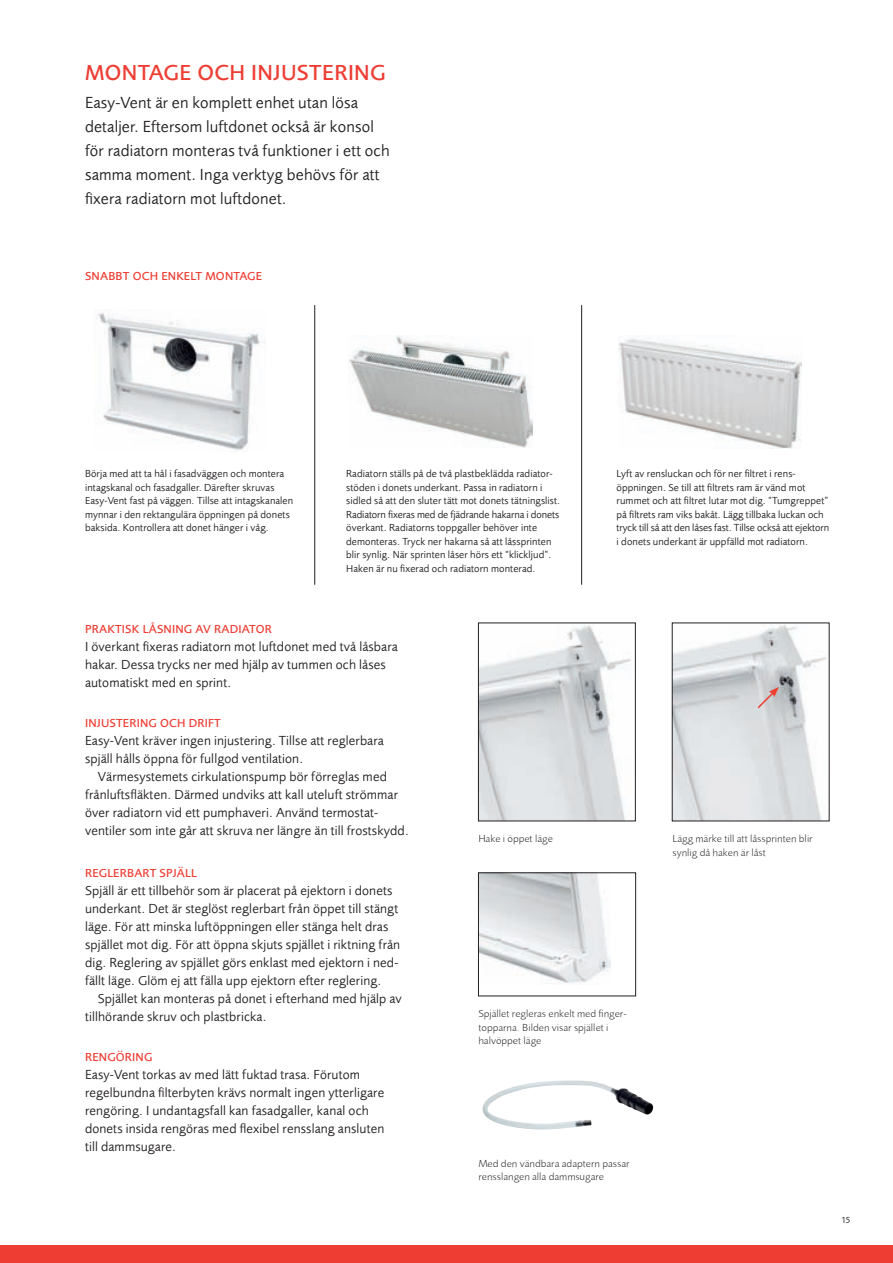
<style>
.page{position:relative;width:893px;height:1263px;background:#fff}
.page>*{position:absolute;margin:0;border:0;box-sizing:border-box;transform-origin:0 0}
.t1{font:500 22.5px "Foundry Sans";letter-spacing:.015em;color:#ee3e34}
.t2{font:16.5px/24px "Foundry Sans";letter-spacing:.01em;color:#231f20}
.t3{font:13.5px/18px "Foundry Sans";letter-spacing:.01em;color:#231f20}
.t4{font:500 12px "Foundry Sans";letter-spacing:.015em;color:#ee3e34}
.t5{font:10.5px/13.5px "Foundry Sans";letter-spacing:.01em;color:#231f20}
.t6{font:300 10.5px/13.5px "Foundry Sans";letter-spacing:.01em;color:#231f20}
.t7{font:9px "Foundry Sans";color:#231f20}
</style>
<div class="page">
<div style="left:0;top:1246px;width:893px;height:17px;background:#ee3e34"></div>
<img style="left:619px;top:338px;width:182px;height:111px">
<img style="left:97px;top:313px;width:163px;height:137px">
<img style="left:349px;top:336px;width:183px;height:111px">
<img style="left:480px;top:625px;width:151px;height:194px">
<img style="left:674px;top:625px;width:153px;height:194px">
<img style="left:480px;top:875px;width:130px;height:110px">
<div style="left:478px;top:873px;width:158px;height:123px;border:1px solid #231f20"></div>
<img style="left:482px;top:1080px;width:172px;height:50px">
<svg style="left:756px;top:687px;width:23px;height:23px"></svg>
<hr style="left:581px;top:305px;width:1px;height:280px;background:#231f20">
<hr style="left:314px;top:305px;width:1px;height:280px;background:#231f20">
<h1 class="t1" style="left:85px;top:59px;width:302px">MONTAGE OCH INJUSTERING</h1>
<p class="t2" style="left:85px;top:91px;width:306px">Easy-Vent är en komplett enhet utan lösa detaljer. Eftersom luftdonet också är konsol för radiatorn monteras två funktioner i ett och samma moment. Inga verktyg behövs för att fixera radiatorn mot luftdonet.</p>
<p class="t4" style="left:85px;top:269px;width:179px">SNABBT OCH ENKELT MO NTAGE</p>
<p class="t5" style="left:85px;top:467px;width:210px">Börja med att ta hål i fasadväggen och montera intagskanal och fasadgaller. Därefter skruvas Easy-Vent fast på väggen. Tillse att intagskanalen mynnar i den rektangulära öppningen på donets baksida. Kontrollera att donet hänger i våg.</p>
<p class="t5" style="left:346px;top:467px;width:216px">Radiatorn ställs på de två plastbeklädda radiator&shy;stöden i donets underkant. Passa in radiatorn i sidled så att den sluter tätt mot donets tätningslist.<br>Radiatorn fixeras med de fjädrande hakarna i donets överkant. Radiatorns toppgaller behöver inte demonteras. Tryck ner hakarna så att låssprinten blir synlig. När sprinten låser hörs ett “klickljud”.<br>Haken är nu fixerad och radiatorn monterad.</p>
<p class="t5" style="left:617px;top:467px;width:214px">Lyft av rensluckan och för ner filtret i rens&shy;öppningen. Se till att filtrets ram är vänd mot rummet och att filtret lutar mot dig. “Tumgreppet” på filtrets ram viks bakåt. Lägg tillbaka luckan och tryck till så att den låses fast. Tillse också att ejektorn i donets underkant är uppfälld mot radiatorn.</p>
<p class="t4" style="left:85px;top:622px;width:188px">PRAKTISK LÅSNING AV RADIATO R</p>
<p class="t3" style="left:85px;top:637px;width:314px">I överkant fixeras radiatorn mot luftdonet med två låsbara hakar. Dessa trycks ner med hjälp av tummen och låses automatiskt med en sprint.</p>
<p class="t4" style="left:85px;top:716px;width:137px">I NJUSTERING OCH DRIFT</p>
<p class="t3" style="left:85px;top:731px;width:300px">Easy-Vent kräver ingen injustering. Tillse att reglerbara spjäll hålls öppna för fullgod ventilation.</p>
<p class="t3" style="left:85px;top:767px;width:325px;text-indent:13px">Värmesystemets cirkulationspump bör förreglas med frånluftsfläkten. Därmed undviks att kall uteluft strömmar över radiatorn vid ett pumphaveri. Använd termostat&shy;ventiler som inte går att skruva ner längre än till frostskydd.</p>
<p class="t4" style="left:85px;top:866px;width:114px">REGLERBART SPJÄLL</p>
<p class="t3" style="left:85px;top:881px;width:317px">Spjäll är ett tillbehör som är placerat på ejektorn i donets underkant. Det är steglöst reglerbart från öppet till stängt läge. För att minska luftöppningen eller stänga helt dras spjället mot dig. För att öppna skjuts spjället i riktning från dig. Reglering av spjället görs enklast med ejektorn i ned&shy;fällt läge. Glöm ej att fälla upp ejektorn efter reglering.</p>
<p class="t3" style="left:85px;top:989px;width:318px;text-indent:13px">Spjället kan monteras på donet i efterhand med hjälp av tillhörande skruv och plastbricka.</p>
<p class="t4" style="left:85px;top:1050px;width:69px">RENGÖRING</p>
<p class="t3" style="left:85px;top:1065px;width:301px">Easy-Vent torkas av med lätt fuktad trasa. Förutom regelbundna filterbyten krävs normalt ingen ytterligare rengöring. I undantagsfall kan fasadgaller, kanal och donets insida rengöras med flexibel rensslang ansluten till dammsugare.</p>
<p class="t6" style="left:478px;top:832px;width:76px">Hake i öppet läge</p>
<p class="t6" style="left:672px;top:832px;width:142px">Lägg märke till att låssprinten blir synlig då haken är låst</p>
<p class="t6" style="left:478px;top:1007px;width:150px">Spjället regleras enkelt med finger&shy;topparna. Bilden visar spjället i halvöppet läge</p>
<p class="t6" style="left:478px;top:1156px;width:153px">Med den vändbara adaptern passar rensslangen alla dammsugare</p>
<p class="t7" style="left:841px;top:1214px;width:11px">15</p>
</div>
